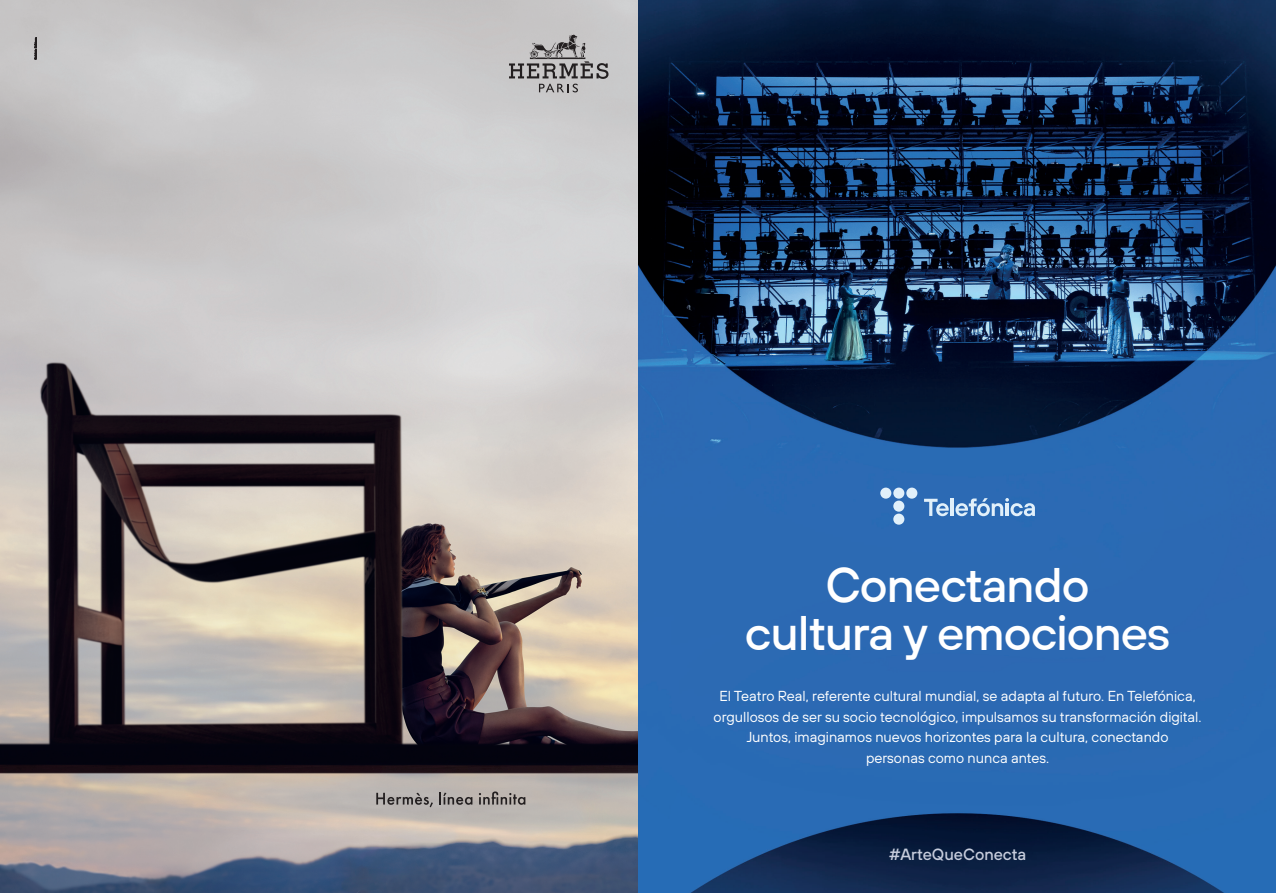
<style>
.page{position:relative;width:1276px;height:893px;background:#fff}
.page>*{position:absolute;margin:0;border:0;box-sizing:border-box;transform-origin:0 0}
.t1{font:48.45px/48.3px "Telefonica Sans Variable";letter-spacing:-.02em;color:#fff;text-align:center}
.t2{font:500 16.2px "Tele Sans";color:#c7cddd}
.t3{font:14.55px/20.5px "Tele Sans";color:#fff;text-align:center}
</style>
<div class="page">
<img style="left:0;top:0;width:1276px;height:893px">
<svg style="left:35px;top:38px;width:2px;height:21px"></svg>
<svg style="left:376px;top:793px;width:57px;height:14px"></svg>
<svg style="left:439px;top:792px;width:33px;height:13px"></svg>
<svg style="left:479px;top:791px;width:46px;height:14px"></svg>
<svg style="left:509px;top:35px;width:99px;height:57px;background:#a6a4a5"></svg>
<div style="left:880px;top:488px;width:11px;height:11px;background:#e1f0fa;border-radius:50%"></div>
<div style="left:893px;top:488px;width:11px;height:11px;background:#e1f0fa;border-radius:50%"></div>
<div style="left:906px;top:488px;width:11px;height:11px;background:#e1f0fa;border-radius:50%"></div>
<div style="left:893px;top:501px;width:11px;height:11px;background:#e1f0fa;border-radius:50%"></div>
<div style="left:893px;top:514px;width:11px;height:11px;background:#e1f0fa;border-radius:50%"></div>
<svg style="left:924px;top:499px;width:24px;height:17px"></svg>
<hr style="left:950px;top:499px;width:3px;height:17px;background:#e1f0fa">
<svg style="left:955px;top:498px;width:80px;height:18px"></svg>
<h1 class="t1" style="left:745px;top:560px;width:427px">Conectando cultura y emociones</h1>
<p class="t3" style="left:713px;top:685px;width:489px">El Teatro Real, referente cultural mundial, se adapta al futuro. En Telefónica, orgullosos de ser su socio tecnológico, impulsamos su transformación digital.<br>Juntos, imaginamos nuevos horizontes para la cultura, conectando<br>personas como nunca antes.</p>
<p class="t2" style="left:889px;top:844px;width:139px">#ArteQueConecta</p>
</div>
